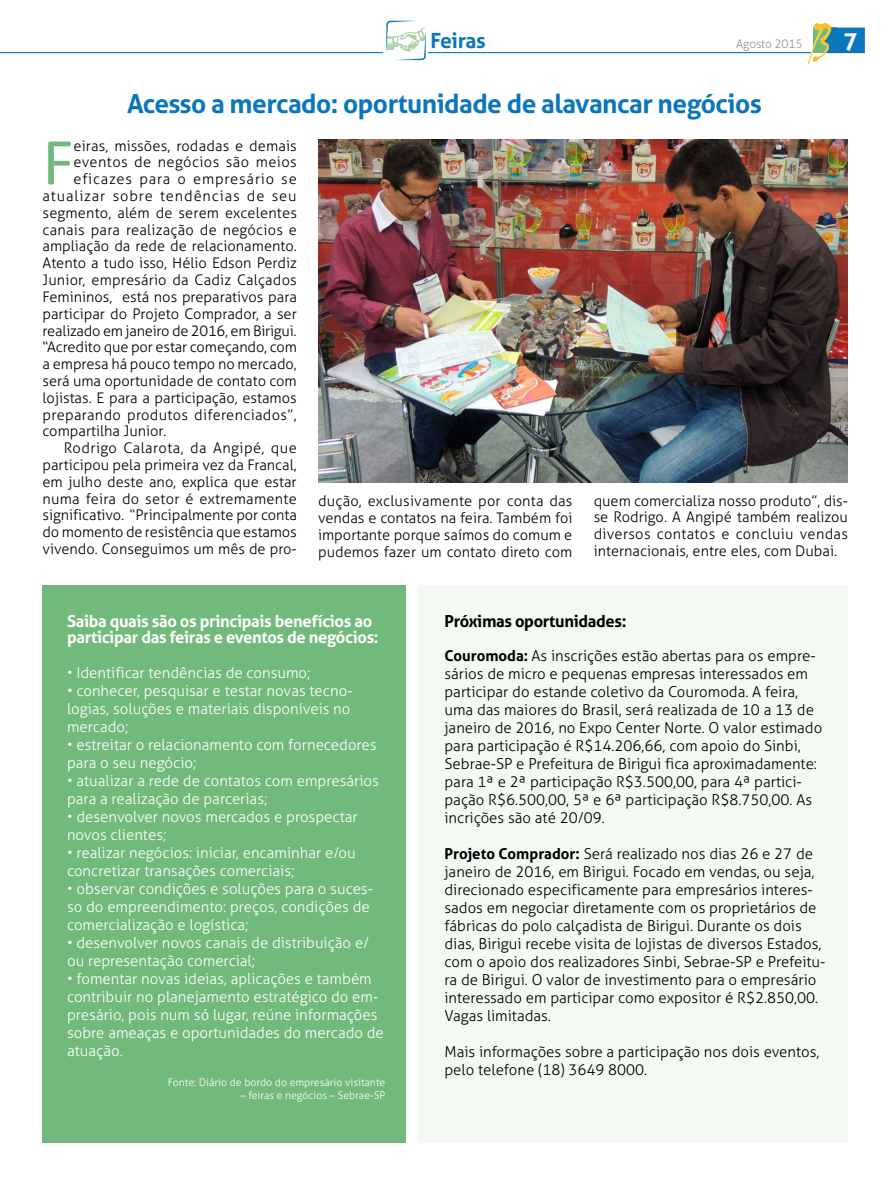
<style>
.page{position:relative;width:893px;height:1191px;background:#fff}
.page>*{position:absolute;margin:0;border:0;box-sizing:border-box;transform-origin:0 0}
.t1{font:67.5px "Calibri";color:#71ba7b}
.t2{font:700 26.25px "Aller";letter-spacing:-.02em;color:#0c76bc}
.t3{font:700 24px "Aller";color:#fff}
.t4{font:700 21px "Aller";letter-spacing:-.02em;color:#0c76bc}
.t5{font:700 16.5px/16.5px "Aller";letter-spacing:-.02em;color:#fff}
.t6{font:700 16.5px "Aller";letter-spacing:-.02em;color:#000}
.t7{font:300 15px/18px "Aller";color:#000}
.t8{font:300 15px/18px "Aller";color:#fff}
.t9{font:300 14.7px/16.8px "Aller";color:#000;text-align:justify}
.t10{font:300 14.7px "Aller";letter-spacing:.03em;color:#000}
.t11{font:300 14.7px "Aller";letter-spacing:.02em;color:#000}
.t12{font:300 14.7px "Aller";letter-spacing:.06em;color:#000}
.t13{font:300 14.7px "Aller";letter-spacing:.055em;color:#000}
.t14{font:300 12px "Aller";letter-spacing:-.02em;color:#94969a}
.t15{font:300 10.5px "Aller";color:#fff}
.s1{font-weight:700}
</style>
<div class="page">
<hr style="left:0;top:52px;width:812px;height:1px;background:#0c76bc">
<svg style="left:807px;top:23px;width:58px;height:42px"></svg>
<div style="left:43px;top:585px;width:363px;height:557px;background:#71ba7b"></div>
<div style="left:419px;top:585px;width:429px;height:557px;background:#f4f9f3"></div>
<img style="left:319px;top:140px;width:529px;height:343px">
<div style="left:383px;top:48px;width:45px;height:7px;background:#fff"></div>
<svg style="left:386px;top:21px;width:40px;height:39px"></svg>
<h3 class="t4" style="left:430px;top:28px;width:57px">Feiras</h3>
<p class="t14" style="left:736px;top:37px;width:68px">Agosto 2015</p>
<h3 class="t3" style="left:843px;top:26px;width:16px">7</h3>
<h2 class="t2" style="left:127px;top:87px;width:636px">Acesso a mercado: oportunidade de alavancar negócios</h2>
<h1 class="t1" style="left:43px;top:115px;width:33px">F</h1>
<p class="t9" style="left:74px;top:137px;width:225px">eiras, missões, rodadas e demais</p>
<p class="t10" style="left:74px;top:153px;width:225px">eventos de negócios são meios</p>
<p class="t13" style="left:74px;top:170px;width:225px">eficazes para o empresário se</p>
<p class="t12" style="left:43px;top:187px;width:256px">atualizar sobre tendências de seu</p>
<p class="t9" style="left:43px;top:204px;width:256px">segmento, além de serem excelentes</p>
<p class="t9" style="left:43px;top:221px;width:256px">canais para realização de negócios e</p>
<p class="t9" style="left:43px;top:238px;width:256px">ampliação da rede de relacionamento.</p>
<p class="t9" style="left:43px;top:255px;width:256px">Atento a tudo isso, Hélio Edson Perdiz</p>
<p class="t9" style="left:43px;top:271px;width:256px">Junior, empresário da Cadiz Calçados</p>
<p class="t9" style="left:43px;top:288px;width:256px">Femininos, está nos preparativos para</p>
<p class="t9" style="left:43px;top:305px;width:256px">participar do Projeto Comprador, a ser</p>
<p class="t9" style="left:43px;top:322px;width:256px">realizado em janeiro de 2016, em Birigui.</p>
<p class="t9" style="left:43px;top:339px;width:256px">“Acredito que por estar começando, com</p>
<p class="t9" style="left:43px;top:355px;width:256px">a empresa há pouco tempo no mercado,</p>
<p class="t9" style="left:43px;top:372px;width:256px">será uma oportunidade de contato com</p>
<p class="t9" style="left:43px;top:389px;width:256px">lojistas. E para a participação, estamos</p>
<p class="t11" style="left:43px;top:405px;width:256px">preparando produtos diferenciados”,</p>
<p class="t9" style="left:43px;top:423px;width:126px">compartilha Junior.</p>
<p class="t10" style="left:64px;top:439px;width:235px">Rodrigo Calarota, da Angipé, que</p>
<p class="t9" style="left:43px;top:456px;width:256px">participou pela primeira vez da Francal,</p>
<p class="t9" style="left:43px;top:473px;width:256px">em julho deste ano, explica que estar</p>
<p class="t9" style="left:43px;top:490px;width:256px">numa feira do setor é extremamente</p>
<p class="t9" style="left:43px;top:507px;width:256px">significativo. “Principalmente por conta</p>
<p class="t9" style="left:43px;top:523px;width:256px">do momento de resistência que estamos</p>
<p class="t9" style="left:43px;top:540px;width:256px">vivendo. Conseguimos um mês de pro-</p>
<p class="t9" style="left:318px;top:493px;width:256px">dução, exclusivamente por conta das vendas e contatos na feira. Também foi importante porque saímos do comum e pudemos fazer um contato direto com</p>
<p class="t9" style="left:594px;top:492px;width:256px">quem comercializa nosso produto”, dis&shy;se Rodrigo. A Angipé também realizou diversos contatos e concluiu vendas internacionais, entre eles, com Dubai.</p>
<p class="t5" style="left:67px;top:612px;width:313px">Saiba quais são os principais benefícios ao participar das feiras e eventos de negócios:</p>
<p class="t8" style="left:67px;top:663px;width:245px">• Identificar tendências de consumo;</p>
<p class="t8" style="left:67px;top:681px;width:287px">• conhecer, pesquisar e testar novas tecno&shy;logias, soluções e materiais disponíveis no mercado;</p>
<p class="t8" style="left:67px;top:735px;width:311px">• estreitar o relacionamento com fornecedores para o seu negócio;</p>
<p class="t8" style="left:67px;top:771px;width:313px">• atualizar a rede de contatos com empresários para a realização de parcerias;</p>
<p class="t8" style="left:67px;top:807px;width:292px">• desenvolver novos mercados e prospectar novos clientes;</p>
<p class="t8" style="left:67px;top:843px;width:290px">• realizar negócios: iniciar, encaminhar e/ou concretizar transações comerciais;</p>
<p class="t8" style="left:67px;top:879px;width:307px">• observar condições e soluções para o suces&shy;so do empreendimento: preços, condições de comercialização e logística;</p>
<p class="t8" style="left:67px;top:933px;width:304px">• desenvolver novos canais de distribuição e/ ou representação comercial;</p>
<p class="t8" style="left:67px;top:969px;width:318px">• fomentar novas ideias, aplicações e também contribuir no planejamento estratégico do em&shy;presário, pois num só lugar, reúne informações sobre ameaças e oportunidades do mercado de atuação.</p>
<p class="t15" style="left:168px;top:1076px;width:219px">Fonte: Diário de bordo do empresário visitante</p>
<p class="t15" style="left:240px;top:1089px;width:146px">– feiras e negócios – Sebrae-SP</p>
<p class="t6" style="left:444px;top:610px;width:183px">Próximas oportunidades:</p>
<p class="t7" style="left:444px;top:647px;width:379px"><span class="s1">Couromoda:</span> As inscrições estão abertas para os empre&shy;sários de micro e pequenas empresas interessados em participar do estande coletivo da Couromoda. A feira, uma das maiores do Brasil, será realizada de 10 a 13 de janeiro de 2016, no Expo Center Norte. O valor estimado para participação é R$14.206,66, com apoio do Sinbi, Sebrae-SP e Prefeitura de Birigui fica aproximadamente: para 1ª e 2ª participação R$3.500,00, para 4ª partici&shy;pação R$6.500,00, 5ª e 6ª participação R$8.750,00. As incrições são até 20/09.</p>
<p class="t7" style="left:444px;top:845px;width:383px"><span class="s1">Projeto Comprador:</span> Será realizado nos dias 26 e 27 de janeiro de 2016, em Birigui. Focado em vendas, ou seja, direcionado especificamente para empresários interes&shy;sados em negociar diretamente com os proprietários de fábricas do polo calçadista de Birigui. Durante os dois dias, Birigui recebe visita de lojistas de diversos Estados, com o apoio dos realizadores Sinbi, Sebrae-SP e Prefeitu&shy;ra de Birigui. O valor de investimento para o empresário interessado em participar como expositor é R$2.850,00.<br>Vagas limitadas.</p>
<p class="t7" style="left:444px;top:1043px;width:377px">Mais informações sobre a participação nos dois eventos, pelo telefone (18) 3649 8000.</p>
</div>
